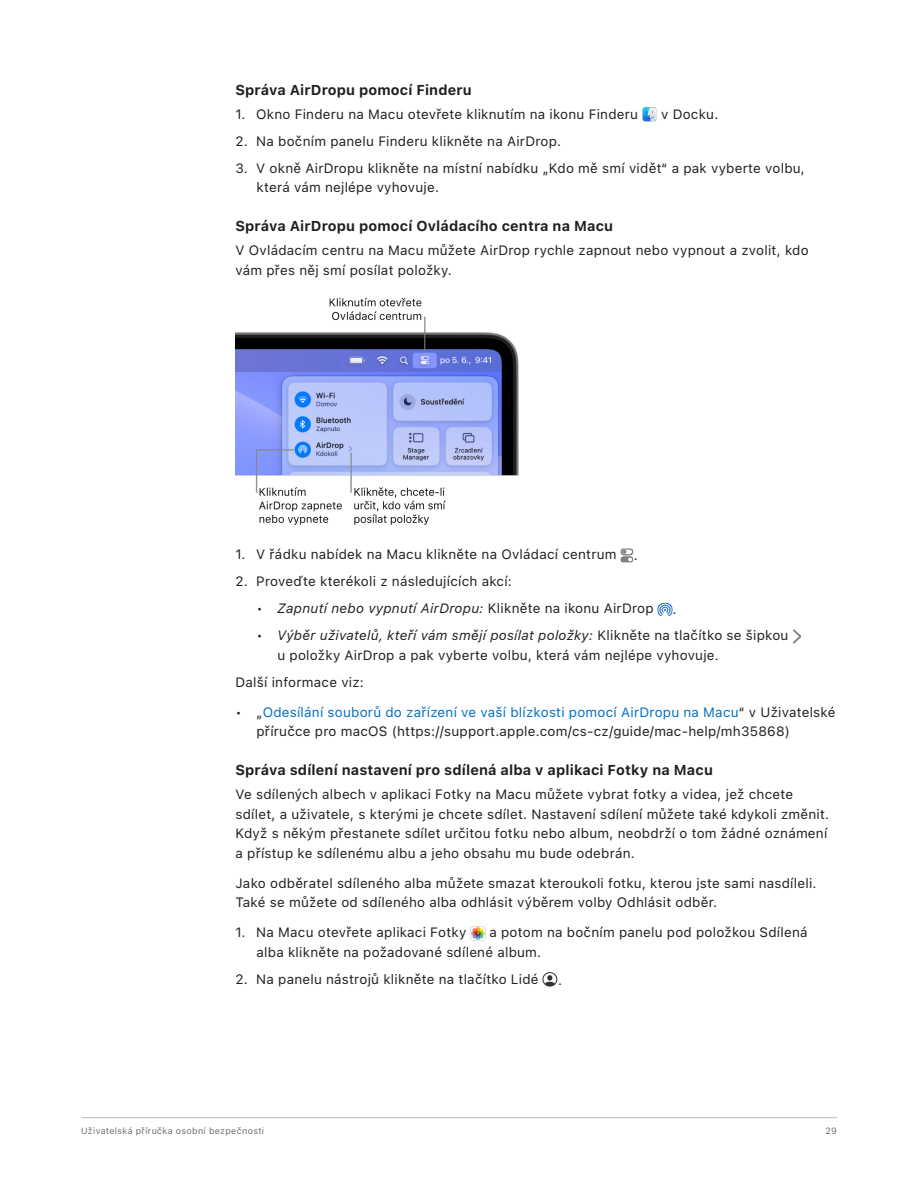
<style>
.page{position:relative;width:918px;height:1188px;background:#fff}
.page>*{position:absolute;margin:0;border:0;box-sizing:border-box;transform-origin:0 0}
.Task_Heading{font:700 14.25px "SF Pro Text";letter-spacing:.01em;color:#231f20}
.Body{font:13.5px/19.5px "SF Pro Text";letter-spacing:.015em;color:#231f20}
.t1{font:italic 13.5px "SF Pro Text";letter-spacing:.015em;color:#231f20}
.t2{font:9px "SF Pro Text";letter-spacing:.035em;color:#6c6d70}
.s1{font-style:normal}
.s2{font-style:italic}
.s3{color:#0070c9}
</style>
<div class="page">
<hr style="left:81px;top:1117px;width:756px;height:1px;background:#bcbdc0">
<img style="left:642px;top:107px;width:15px;height:15px">
<img style="left:236px;top:297px;width:283px;height:228px">
<img style="left:621px;top:548px;width:12px;height:14px">
<img style="left:658px;top:602px;width:14px;height:14px">
<img style="left:793px;top:629px;width:9px;height:14px">
<img style="left:471px;top:926px;width:14px;height:14px">
<img style="left:543px;top:973px;width:15px;height:14px">
<p class="Task_Heading" style="left:236px;top:81px;width:238px">Správa AirDropu pomocí Finderu</p>
<p class="Body" style="left:236px;top:104px;width:404px">1. Okno Finderu na Macu otevřete kliknutím na ikonu Finderu</p>
<p class="Body" style="left:661px;top:104px;width:59px">v Docku.</p>
<p class="Body" style="left:236px;top:131px;width:327px">2. Na bočním panelu Finderu klikněte na AirDrop.</p>
<p class="Body" style="left:256px;top:158px;width:550px;text-indent:-21px">3. V okně AirDropu klikněte na místní nabídku „Kdo mě smí vidět“ a pak vyberte volbu, která vám nejlépe vyhovuje.</p>
<p class="Task_Heading" style="left:236px;top:218px;width:379px">Správa AirDropu pomocí Ovládacího centra na Macu</p>
<p class="Body" style="left:236px;top:241px;width:575px">V Ovládacím centru na Macu můžete AirDrop rychle zapnout nebo vypnout a zvolit, kdo vám přes něj smí posílat položky.</p>
<p class="Body" style="left:236px;top:545px;width:383px">1. V řádku nabídek na Macu klikněte na Ovládací centrum</p>
<p class="Body" style="left:634px;top:546px;width:6px">.</p>
<p class="Body" style="left:236px;top:572px;width:278px">2. Proveďte kterékoli z následujících akcí:</p>
<p class="t1" style="left:256px;top:599px;width:399px"><span class="s1">•</span> Zapnutí nebo vypnutí AirDropu: <span class="s1">Klikněte na ikonu AirDrop</span></p>
<p class="Body" style="left:673px;top:600px;width:6px">.</p>
<p class="Body" style="left:278px;top:626px;width:512px;text-indent:-21px">• <span class="s2">Výběr uživatelů, kteří vám smějí posílat položky:</span> Klikněte na tlačítko se šipkou u položky AirDrop a pak vyberte volbu, která vám nejlépe vyhovuje.</p>
<p class="Body" style="left:236px;top:673px;width:130px">Další informace viz:</p>
<p class="Body" style="left:256px;top:703px;width:581px;text-indent:-21px">• „<span class="s3">Odesílání souborů do zařízení ve vaší blízkosti pomocí AirDropu na Macu</span>“ v Uživatelské příručce pro macOS (https://support.apple.com/cs-cz/guide/mac-help/mh35868)</p>
<p class="Task_Heading" style="left:236px;top:762px;width:479px">Správa sdílení nastavení pro sdílená alba v aplikaci Fotky na Macu</p>
<p class="Body" style="left:236px;top:785px;width:595px">Ve sdílených albech v aplikaci Fotky na Macu můžete vybrat fotky a videa, jež chcete sdílet, a uživatele, s kterými je chcete sdílet. Nastavení sdílení můžete také kdykoli změnit.<br>Když s někým přestanete sdílet určitou fotku nebo album, neobdrží o tom žádné oznámení a přístup ke sdílenému albu a jeho obsahu mu bude odebrán.</p>
<p class="Body" style="left:236px;top:874px;width:583px">Jako odběratel sdíleného alba můžete smazat kteroukoli fotku, kterou jste sami nasdíleli.<br>Také se můžete od sdíleného alba odhlásit výběrem volby Odhlásit odběr.</p>
<p class="Body" style="left:236px;top:923px;width:233px">1. Na Macu otevřete aplikaci Fotky</p>
<p class="Body" style="left:256px;top:923px;width:553px;text-indent:233px">a potom na bočním panelu pod položkou Sdílená alba klikněte na požadované sdílené album.</p>
<p class="Body" style="left:236px;top:970px;width:305px">2. Na panelu nástrojů klikněte na tlačítko Lidé</p>
<p class="Body" style="left:558px;top:970px;width:6px">.</p>
<p class="t2" style="left:81px;top:1125px;width:185px">Uživatelská příručka osobní bezpečnosti</p>
<p class="t2" style="left:826px;top:1125px;width:13px">29</p>
</div>
